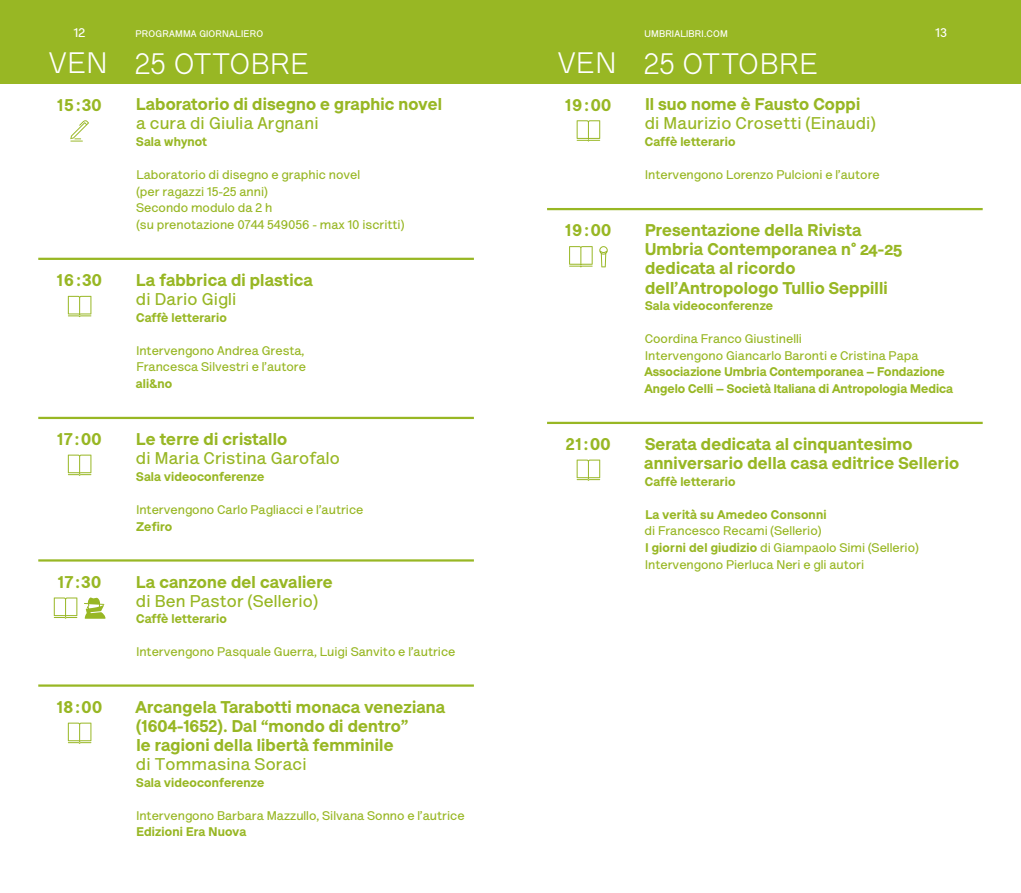
<style>
.page{position:relative;width:1021px;height:893px;background:#fff}
.page>*{position:absolute;margin:0;border:0;box-sizing:border-box;transform-origin:0 0}
.t1{font:30px "Lettera Text Pro";letter-spacing:.02em;color:#fff}
.t2{font:900 17.25px/19px "Lettera Text Pro";letter-spacing:.01em;color:#98b724}
.t3{font:700 17.25px "Lettera Text Pro";letter-spacing:.01em;color:#98b724}
.t4{font:700 12.75px/16.5px "Lettera Text Pro";color:#98b724}
.t5{font:900 12.75px/16.5px "Lettera Text Pro";letter-spacing:.01em;color:#98b724}
.t6{font:700 12.75px "Lettera Text Pro";color:#fff}
.t7{font:700 9.75px "Lettera Text Pro";letter-spacing:.02em;color:#fff}
.s1{font-weight:900}
</style>
<div class="page">
<div style="left:510px;top:0;width:510px;height:84px;background:#98b724"></div>
<div style="left:0;top:0;width:510px;height:84px;background:#98b724"></div>
<svg style="left:68px;top:296px;width:24px;height:21px"></svg>
<svg style="left:569px;top:246px;width:24px;height:21px"></svg>
<svg style="left:599px;top:246px;width:8px;height:21px"></svg>
<svg style="left:68px;top:455px;width:24px;height:21px"></svg>
<svg style="left:576px;top:460px;width:24px;height:21px"></svg>
<svg style="left:68px;top:723px;width:24px;height:21px"></svg>
<svg style="left:54px;top:597px;width:23px;height:22px"></svg>
<svg style="left:84px;top:597px;width:21px;height:22px"></svg>
<svg style="left:70px;top:120px;width:19px;height:22px"></svg>
<svg style="left:576px;top:120px;width:24px;height:22px"></svg>
<hr style="left:38px;top:417px;width:436px;height:2px;background:#98b724">
<hr style="left:38px;top:684px;width:436px;height:3px;background:#98b724">
<hr style="left:38px;top:559px;width:436px;height:3px;background:#98b724">
<hr style="left:38px;top:258px;width:436px;height:2px;background:#98b724">
<hr style="left:547px;top:422px;width:435px;height:2px;background:#98b724">
<hr style="left:547px;top:208px;width:435px;height:2px;background:#98b724">
<p class="t6" style="left:74px;top:25px;width:13px">12</p>
<p class="t7" style="left:136px;top:28px;width:129px">PROGRAMMA GIORNALIERO</p>
<p class="t7" style="left:644px;top:28px;width:85px">UMBRIALIBRI.COM</p>
<p class="t6" style="left:935px;top:25px;width:13px">13</p>
<h1 class="t1" style="left:49px;top:46px;width:262px">VEN 25 OTTOBRE</h1>
<h1 class="t1" style="left:557px;top:46px;width:262px">VEN 25 OTTOBRE</h1>
<h2 class="t2" style="left:136px;top:95px;width:307px">Laboratorio di disegno e graphic novel</h2>
<h2 class="t3" style="left:136px;top:114px;width:184px">a cura di Giulia Argnani</h2>
<p class="t5" style="left:136px;top:134px;width:72px">Sala whynot</p>
<p class="t4" style="left:136px;top:167px;width:270px">Laboratorio di disegno e graphic novel<br>(per ragazzi 15-25 anni)<br>Secondo modulo da 2 h<br>(su prenotazione 0744 549056 - max 10 iscritti)</p>
<h2 class="t2" style="left:58px;top:96px;width:45px">15:30</h2>
<h2 class="t2" style="left:565px;top:96px;width:47px">19:00</h2>
<h2 class="t2" style="left:565px;top:221px;width:47px">19:00</h2>
<h2 class="t2" style="left:57px;top:271px;width:46px">16:30</h2>
<h2 class="t2" style="left:136px;top:271px;width:178px">La fabbrica di plastica</h2>
<h2 class="t3" style="left:136px;top:289px;width:102px">di Dario Gigli</h2>
<p class="t5" style="left:136px;top:309px;width:92px">Caffè letterario</p>
<p class="t4" style="left:136px;top:342px;width:171px">Intervengono Andrea Gresta,<br>Francesca Silvestri e l’autore</p>
<p class="t5" style="left:136px;top:376px;width:38px">ali&amp;no</p>
<h2 class="t2" style="left:136px;top:430px;width:152px">Le terre di cristallo</h2>
<h2 class="t3" style="left:136px;top:448px;width:205px">di Maria Cristina Garofalo</h2>
<p class="t5" style="left:136px;top:469px;width:130px">Sala videoconferenze</p>
<p class="t4" style="left:136px;top:501px;width:228px">Intervengono Carlo Pagliacci e l’autrice</p>
<p class="t5" style="left:136px;top:518px;width:37px">Zefiro</p>
<h2 class="t2" style="left:58px;top:430px;width:46px">17:00</h2>
<h2 class="t2" style="left:566px;top:435px;width:46px">21:00</h2>
<h2 class="t2" style="left:58px;top:573px;width:44px">17:30</h2>
<h2 class="t2" style="left:57px;top:698px;width:47px">18:00</h2>
<h2 class="t2" style="left:136px;top:573px;width:198px">La canzone del cavaliere</h2>
<h2 class="t3" style="left:136px;top:591px;width:183px">di Ben Pastor (Sellerio)</h2>
<p class="t5" style="left:136px;top:611px;width:92px">Caffè letterario</p>
<p class="t4" style="left:136px;top:644px;width:320px">Intervengono Pasquale Guerra, Luigi Sanvito e l’autrice</p>
<h2 class="t2" style="left:135px;top:698px;width:311px">Arcangela Tarabotti monaca veneziana (1604-1652). Dal “mondo di dentro”<br>le ragioni della libertà femminile</h2>
<h2 class="t3" style="left:136px;top:754px;width:172px">di Tommasina Soraci</h2>
<p class="t5" style="left:136px;top:774px;width:130px">Sala videoconferenze</p>
<p class="t4" style="left:136px;top:807px;width:330px">Intervengono Barbara Mazzullo, Silvana Sonno e l’autrice</p>
<p class="t5" style="left:136px;top:824px;width:111px">Edizioni Era Nuova</p>
<h2 class="t2" style="left:645px;top:95px;width:216px">Il suo nome è Fausto Coppi</h2>
<h2 class="t3" style="left:644px;top:114px;width:232px">di Maurizio Crosetti (Einaudi)</h2>
<p class="t5" style="left:645px;top:134px;width:92px">Caffè letterario</p>
<p class="t4" style="left:645px;top:167px;width:236px">Intervengono Lorenzo Pulcioni e l’autore</p>
<h2 class="t2" style="left:645px;top:221px;width:258px">Presentazione della Rivista<br>Umbria Contemporanea n° 24-25 dedicata al ricordo dell’Antropologo Tullio Seppilli</h2>
<p class="t5" style="left:645px;top:298px;width:130px">Sala videoconferenze</p>
<p class="t4" style="left:644px;top:331px;width:275px">Coordina Franco Giustinelli<br>Intervengono Giancarlo Baronti e Cristina Papa</p>
<p class="t5" style="left:644px;top:364px;width:310px">Associazione Umbria Contemporanea – Fondazione<br>Angelo Celli – Società Italiana di Antropologia Medica</p>
<h2 class="t2" style="left:644px;top:435px;width:316px">Serata dedicata al cinquantesimo anniversario della casa editrice Sellerio</h2>
<p class="t5" style="left:645px;top:473px;width:92px">Caffè letterario</p>
<p class="t5" style="left:645px;top:507px;width:183px">La verità su Amedeo Consonni</p>
<p class="t4" style="left:644px;top:523px;width:276px">di Francesco Recami (Sellerio)<br><span class="s1">I giorni del giudizio</span> di Giampaolo Simi (Sellerio)<br>Intervengono Pierluca Neri e gli autori</p>
</div>
